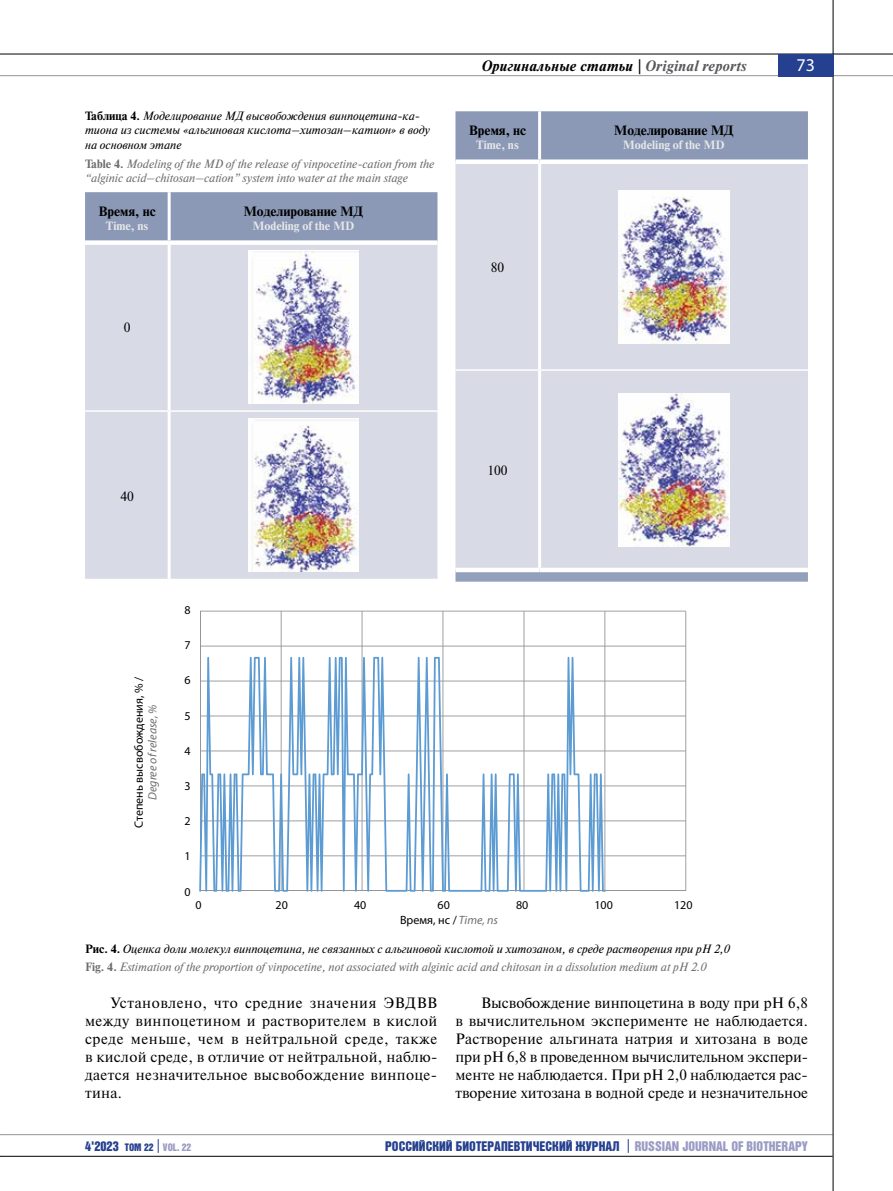
<style>
.page{position:relative;width:893px;height:1191px;background:#fff}
.page>*{position:absolute;margin:0;border:0;box-sizing:border-box;transform-origin:0 0}
.t1{font:18px "Myriad Pro";color:#fff}
.t2{font:15px/18px "Newton C";letter-spacing:.025em;color:#000}
.t3{font:italic 700 15px "Newton C";letter-spacing:.02em;color:#000}
.t4{font:13.5px "Bastion Kontrast Alt C";color:#25408f}
.t5{font:700 13.5px "Newton C";color:#000}
.t6{font:13.5px "Newton C";color:#000}
.t7{font:italic 12px/14.4px "Newton C";color:#6d6e71}
.t8{font:italic 12px/14.4px "Newton C";color:#000}
.t9{font:12px "Myriad Pro";color:#000}
.t10{font:700 12px "Newton C";color:#e6e7e8}
.t11{font:italic 12px "Myriad Pro";color:#6d6e71}
.s1{font-weight:700;font-style:normal}
.s2{color:#58595b}
.s3{font-style:italic;color:#6d6e71}
.s4{font-weight:700;font-style:normal;color:#000}
.s5{color:#000}
.s6{font-size:10.5px}
.s7{font-size:10.5px;color:#9b9bc5}
.s8{color:#9b9bc5}
</style>
<div class="page">
<hr style="left:0;top:1134px;width:833px;height:1px;background:#939598">
<hr style="left:0;top:1155px;width:833px;height:1px;background:#000">
<hr style="left:833px;top:0;width:1px;height:1191px;background:#000">
<hr style="left:0;top:54px;width:893px;height:1px;background:#000">
<hr style="left:0;top:75px;width:893px;height:1px;background:#939598">
<div style="left:778px;top:54px;width:55px;height:22px;background:#25408f"></div>
<svg style="left:158px;top:1139px;width:1px;height:13px"></svg>
<svg style="left:628px;top:1139px;width:1px;height:13px"></svg>
<div style="left:85px;top:192px;width:352px;height:48px;background:#8b99b7"></div>
<div style="left:85px;top:245px;width:352px;height:334px;background:#d8dbe5"></div>
<hr style="left:168px;top:192px;width:3px;height:48px;background:#fff">
<hr style="left:168px;top:245px;width:3px;height:165px;background:#fff">
<hr style="left:168px;top:412px;width:3px;height:167px;background:#fff">
<hr style="left:85px;top:410px;width:84px;height:2px;background:#fff">
<hr style="left:169px;top:410px;width:268px;height:2px;background:#fff">
<img style="left:248px;top:251px;width:111px;height:152px">
<img style="left:248px;top:419px;width:111px;height:153px">
<hr style="left:200px;top:610px;width:486px;height:1px;background:#939598">
<hr style="left:200px;top:645px;width:486px;height:1px;background:#939598">
<hr style="left:200px;top:680px;width:486px;height:1px;background:#939598">
<hr style="left:200px;top:715px;width:486px;height:1px;background:#939598">
<hr style="left:200px;top:750px;width:486px;height:1px;background:#939598">
<hr style="left:200px;top:785px;width:486px;height:1px;background:#939598">
<hr style="left:200px;top:820px;width:486px;height:1px;background:#939598">
<hr style="left:200px;top:855px;width:486px;height:1px;background:#939598">
<hr style="left:685px;top:611px;width:1px;height:279px;background:#939598">
<hr style="left:604px;top:611px;width:1px;height:279px;background:#939598">
<hr style="left:524px;top:611px;width:1px;height:279px;background:#939598">
<hr style="left:442px;top:611px;width:1px;height:279px;background:#939598">
<hr style="left:362px;top:611px;width:1px;height:279px;background:#939598">
<hr style="left:281px;top:611px;width:1px;height:279px;background:#939598">
<hr style="left:200px;top:611px;width:1px;height:279px;background:#939598">
<hr style="left:200px;top:890px;width:486px;height:1px;background:#939598">
<svg style="left:199px;top:657px;width:407px;height:234px"></svg>
<div style="left:455px;top:111px;width:353px;height:48px;background:#8b99b7"></div>
<div style="left:455px;top:164px;width:353px;height:404px;background:#d8dbe5"></div>
<svg style="left:455px;top:572px;width:353px;height:9px"></svg>
<hr style="left:538px;top:111px;width:3px;height:48px;background:#fff">
<hr style="left:538px;top:164px;width:3px;height:205px;background:#fff">
<hr style="left:538px;top:371px;width:3px;height:197px;background:#fff">
<hr style="left:455px;top:369px;width:85px;height:2px;background:#fff">
<hr style="left:540px;top:369px;width:268px;height:2px;background:#fff">
<img style="left:618px;top:190px;width:111px;height:153px">
<img style="left:618px;top:393px;width:111px;height:153px">
<p class="t8" style="left:85px;top:109px;width:347px"><span class="s1">Таблица 4.</span> Моделирование МД высвобождения винпоцетина-ка&shy;тиона из системы «альгиновая кислота–хитозан–катион» в воду на основном этапе</p>
<p class="t7" style="left:85px;top:156px;width:351px"><span class="s1">Table 4.</span> Modeling of the MD of the release of vinpocetine-cation from the “alginic acid–chitosan–cation” system into water at the main stage</p>
<p class="t5" style="left:98px;top:203px;width:59px">Время, нс</p>
<p class="t10" style="left:106px;top:219px;width:44px">Time, ns</p>
<p class="t5" style="left:243px;top:203px;width:121px">Моделирование МД</p>
<p class="t10" style="left:252px;top:219px;width:103px">Modeling of the MD</p>
<p class="t6" style="left:124px;top:320px;width:8px">0</p>
<p class="t3" style="left:482px;top:57px;width:266px">Оригинальные статьи | <span class="s2">Original reports</span></p>
<p class="t5" style="left:469px;top:122px;width:59px">Время, нс</p>
<p class="t10" style="left:476px;top:138px;width:44px">Time, ns</p>
<p class="t6" style="left:491px;top:260px;width:15px">80</p>
<p class="t5" style="left:614px;top:122px;width:121px">Моделирование МД</p>
<p class="t10" style="left:623px;top:138px;width:103px">Modeling of the MD</p>
<p class="t1" style="left:797px;top:54px;width:20px">73</p>
<p class="t6" style="left:120px;top:488px;width:15px">40</p>
<p class="t6" style="left:487px;top:463px;width:22px">100</p>
<p class="t9" style="left:132px;top:827px;width:152px;rotate:-90deg">Степень высвобождения, % /</p>
<p class="t11" style="left:145px;top:800px;width:97px;rotate:-90deg">Degree of release, %</p>
<p class="t9" style="left:184px;top:602px;width:8px">8</p>
<p class="t9" style="left:184px;top:638px;width:8px">7</p>
<p class="t9" style="left:184px;top:673px;width:8px">6</p>
<p class="t9" style="left:184px;top:708px;width:8px">5</p>
<p class="t9" style="left:184px;top:743px;width:8px">4</p>
<p class="t9" style="left:184px;top:778px;width:8px">3</p>
<p class="t9" style="left:184px;top:813px;width:8px">2</p>
<p class="t9" style="left:184px;top:849px;width:8px">1</p>
<p class="t9" style="left:184px;top:884px;width:8px">0</p>
<p class="t9" style="left:196px;top:897px;width:8px">0</p>
<p class="t9" style="left:276px;top:897px;width:14px">20</p>
<p class="t9" style="left:354px;top:897px;width:14px">40</p>
<p class="t9" style="left:438px;top:897px;width:14px">60</p>
<p class="t9" style="left:516px;top:897px;width:14px">80</p>
<p class="t9" style="left:594px;top:897px;width:20px">100</p>
<p class="t9" style="left:674px;top:897px;width:20px">120</p>
<p class="t9" style="left:400px;top:912px;width:99px">Время, нс / <span class="s3">Time, ns</span></p>
<p class="t7" style="left:85px;top:939px;width:646px;line-height:18.6px"><span class="s4">Рис. 4.</span> <span class="s5">Оценка доли молекул винпоцетина, не связанных с альгиновой кислотой и хитозаном, в среде растворения при pH 2,0<br></span><span class="s1">Fig. 4.</span> Estimation of the proportion of vinpocetine, not associated with alginic acid and chitosan in a dissolution medium at pH 2.0</p>
<p class="t2" style="left:85px;top:994px;width:354px;text-indent:26px">Установлено, что средние значения ЭВДВВ между винпоцетином и растворителем в кислой среде меньше, чем в нейтральной среде, также в кислой среде, в отличие от нейтральной, наблю&shy;дается незначительное высвобождение винпоце&shy;тина.</p>
<p class="t2" style="left:455px;top:994px;width:354px;text-align:justify;text-indent:26px">Высвобождение винпоцетина в воду при pH 6,8 в вычислительном эксперименте не наблюдается.<br>Растворение альгината натрия и хитозана в воде при pH 6,8 в проведенном вычислительном экспери&shy;менте не наблюдается. При pH 2,0 наблюдается рас&shy;творение хитозана в водной среде и незначительное</p>
<p class="t4" style="left:85px;top:1139px;width:108px">4'2023 <span class="s6">ТО М 22</span> <span class="s7">VOL. 22</span></p>
<p class="t4" style="left:385px;top:1139px;width:424px">РОССИЙСКИЙ БИОТЕРАПЕВТИЧЕСКИЙ ЖУРНАЛ <span class="s8">RUSSIAN JOURNAL OF BIOTHERAPY</span></p>
</div>
